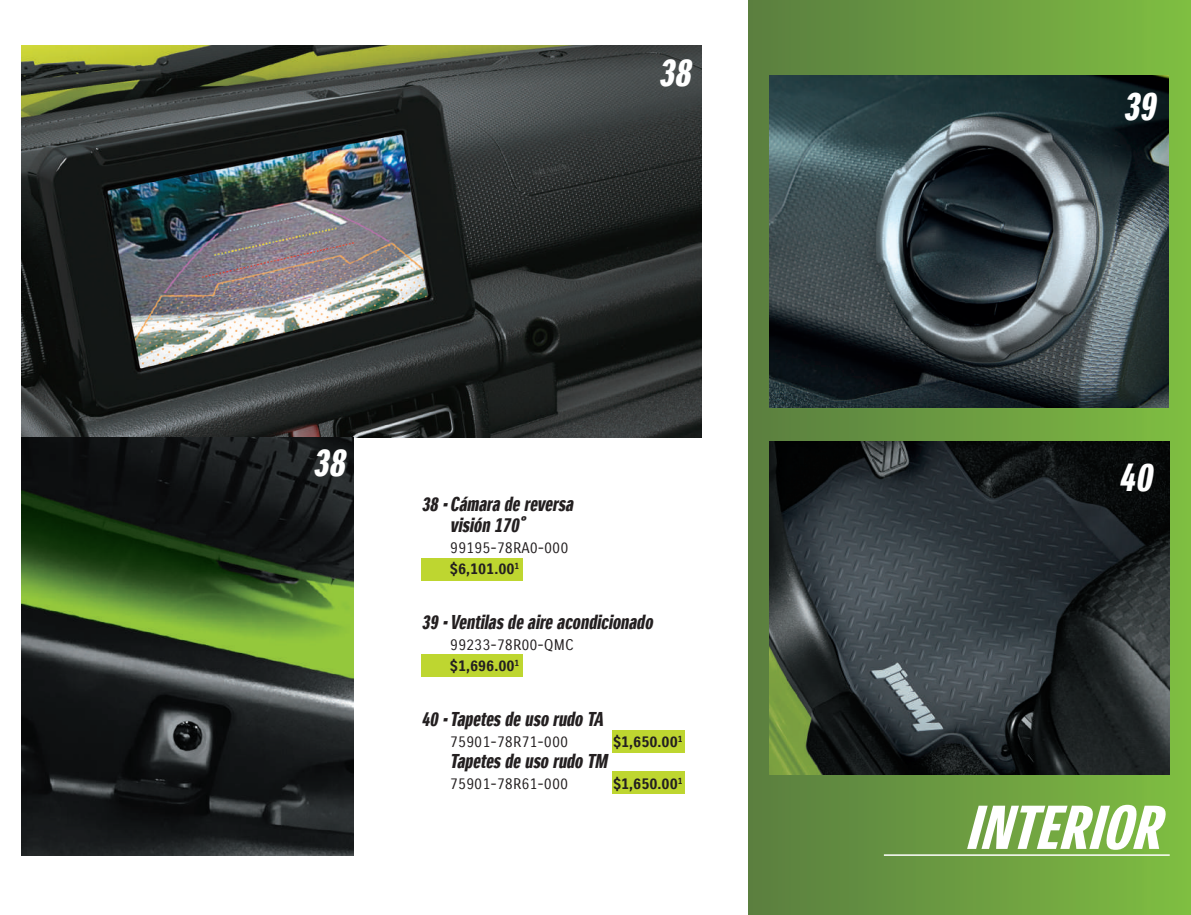
<style>
.page{position:relative;width:1191px;height:915px;background:#fff}
.page>*{position:absolute;margin:0;border:0;box-sizing:border-box;transform-origin:0 0}
.t1{font:italic 60px "Suzuki Headline";color:#fff}
.t2{font:italic 39px "Suzuki PRO Headline";color:#fff}
.t3{font:italic 38.1px "Suzuki PRO Headline";color:#fff}
.t4{font:italic 19.5px/21px "Suzuki PRO Headline";color:#231f20}
.t5{font:15px "Suzuki PRO Regular";color:#231f20}
.t6{font:15px "Suzuki PRO Bold";color:#231f20}
</style>
<div class="page">
<div style="left:748px;top:0;width:443px;height:914px;background:linear-gradient(to right,#5a7e40,#7dbb41)"></div>
<div style="left:612px;top:771px;width:72px;height:22px;background:#bed630"></div>
<div style="left:612px;top:730px;width:72px;height:22px;background:#bed630"></div>
<div style="left:421px;top:654px;width:102px;height:22px;background:#bed630"></div>
<div style="left:421px;top:558px;width:102px;height:22px;background:#bed630"></div>
<img style="left:21px;top:45px;width:681px;height:392px">
<img style="left:21px;top:437px;width:332px;height:418px">
<img style="left:769px;top:441px;width:400px;height:332px">
<img style="left:769px;top:75px;width:399px;height:332px">
<hr style="left:884px;top:854px;width:285px;height:1px;background:#fff">
<h3 class="t3" style="left:658px;top:49px;width:42px">38</h3>
<h3 class="t3" style="left:312px;top:439px;width:42px">38</h3>
<p class="t4" style="left:450px;top:494px;width:129px;text-indent:-28px">38 • Cámaradereversa visión 170˚</p>
<p class="t5" style="left:450px;top:538px;width:120px">99195-78RA0-000</p>
<p class="t6" style="left:450px;top:559px;width:71px">$6,101.00<sup>1</sup></p>
<p class="t4" style="left:421px;top:611px;width:237px">39 • Ventilasdeaireacondicionado</p>
<p class="t5" style="left:450px;top:635px;width:125px">99233-78R00-QMC</p>
<p class="t6" style="left:450px;top:656px;width:71px">$1,696.00<sup>1</sup></p>
<p class="t4" style="left:421px;top:708px;width:187px">40 • Tapetesdeuso rudo TA</p>
<p class="t5" style="left:450px;top:732px;width:120px">75901-78R71-000</p>
<p class="t6" style="left:613px;top:732px;width:71px">$1,650.00<sup>1</sup></p>
<p class="t4" style="left:450px;top:750px;width:163px">Tapetesdeuso rudo TM</p>
<p class="t5" style="left:450px;top:774px;width:120px">75901-78R61-000</p>
<p class="t6" style="left:613px;top:774px;width:71px">$1,650.00<sup>1</sup></p>
<h2 class="t2" style="left:1122px;top:82px;width:42px">39</h2>
<h2 class="t2" style="left:1118px;top:454px;width:43px">40</h2>
<h1 class="t1" style="left:964px;top:793px;width:215px">INTERIOR</h1>
</div>
